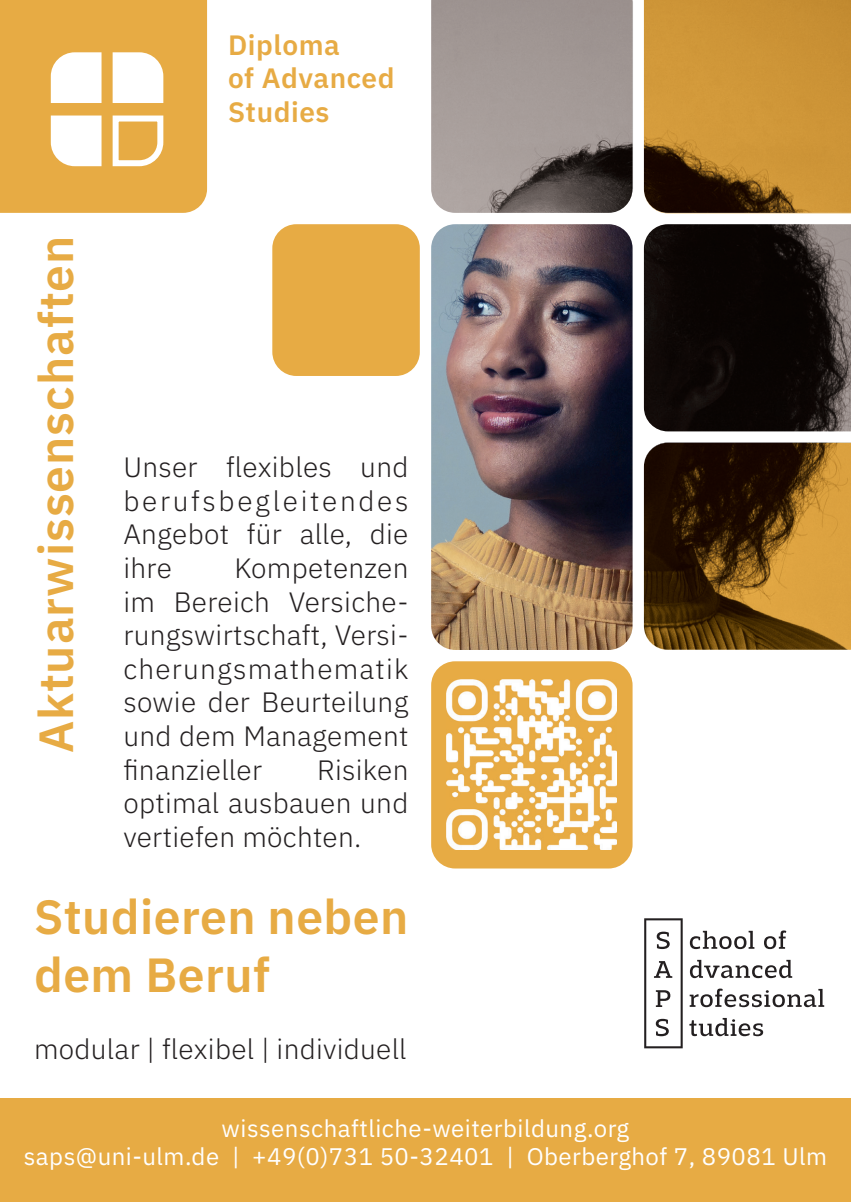
<style>
.page{position:relative;width:851px;height:1202px;background:#fff}
.page>*{position:absolute;margin:0;border:0;box-sizing:border-box;transform-origin:0 0}
.t1{font:600 48px/57.6px "IBM Plex Sans";letter-spacing:.01em;color:#e7ab44}
.t2{font:300 28px/33.6px "IBM Plex Sans";letter-spacing:.01em;color:#231f20;text-align:justify}
.t3{font:600 28px/33.6px "IBM Plex Sans";letter-spacing:.02em;color:#e7ab44}
.t4{font:24px/28.8px "IBM Plex Sans";letter-spacing:.02em;color:#fff;text-align:center}
</style>
<div class="page">
<img style="left:431px;top:224px;width:419px;height:426px">
<div style="left:0;top:0;width:207px;height:213px;background:#e7ab44"></div>
<div style="left:0;top:1098px;width:850px;height:104px;background:#e7ab44"></div>
<div style="left:272px;top:224px;width:148px;height:152px;background:#e7ab44;border-radius:24px"></div>
<div style="left:431px;top:661px;width:201px;height:207px;background:#e7ab44;border-radius:24px"></div>
<img style="left:643px;top:224px;width:207px;height:207px">
<img style="left:431px;top:0;width:201px;height:213px">
<img style="left:643px;top:0;width:207px;height:213px">
<img style="left:643px;top:443px;width:207px;height:207px">
<img style="left:446px;top:680px;width:171px;height:170px">
<svg style="left:644px;top:918px;width:180px;height:130px"></svg>
<svg style="left:110px;top:49px;width:56px;height:57px"></svg>
<svg style="left:110px;top:113px;width:56px;height:56px"></svg>
<svg style="left:48px;top:49px;width:56px;height:57px"></svg>
<svg style="left:48px;top:113px;width:56px;height:56px"></svg>
<h1 class="t1" style="left:23px;top:753px;width:519px;rotate:-90deg">Aktuarwissenschaften</h1>
<p class="t3" style="left:228px;top:26px;width:168px">Diploma<br>of Advanced<br>Studies</p>
<p class="t2" style="left:123px;top:448px;width:286px">Unser flexibles und berufsbegleitendes Angebot für alle, die ihre</p>
<p class="t2" style="left:123px;top:549px;width:287px;text-indent:111px">Kompetenzen im Bereich Versiche&shy;rungswirtschaft, Versi&shy;cherungsmathematik sowie der Beurteilung und dem Management finanzieller</p>
<p class="t2" style="left:123px;top:750px;width:286px;text-indent:193px">Risiken optimal ausbauen und vertiefen möchten.</p>
<h1 class="t1" style="left:34px;top:884px;width:376px">Studieren neben dem Beruf</h1>
<p class="t2" style="left:34px;top:1030px;width:374px">modular | flexibel | individuell</p>
<p class="t4" style="left:24px;top:1112px;width:804px">wissenschaftliche-weiterbildung.org<br>saps@uni-ulm.de | +49(0)731 50-32401 | Oberberghof 7, 89081 Ulm</p>
</div>
